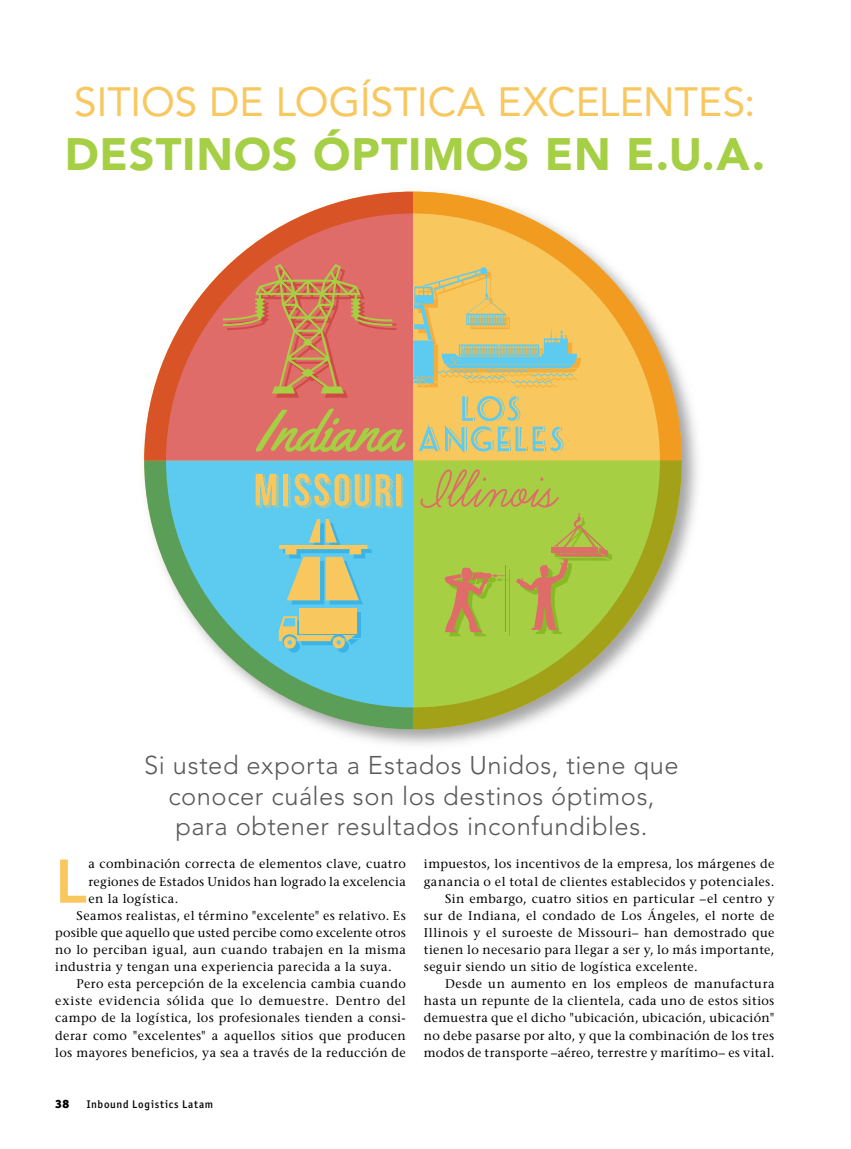
<style>
.page{position:relative;width:851px;height:1149px;background:#fff}
.page>*{position:absolute;margin:0;border:0;box-sizing:border-box;transform-origin:0 0}
.t1{font:800 60.9px "Avenir LT Std";color:#f8c75e}
.t2{font:900 45px "Avenir LT Std";letter-spacing:.015em;color:#a5cf44}
.t3{font:40.5px "Avenir LT Std";color:#f8c75e}
.t4{font:300 25.5px/30.6px "Avenir LT Std";letter-spacing:.02em;color:#58595b;text-align:center}
.t5{font:500 12.6px "Stone Serif Std";letter-spacing:.03em;color:#000}
.t6{font:500 12.6px "Stone Serif Std";letter-spacing:.01em;color:#000}
.t7{font:500 12.6px "Stone Serif Std";letter-spacing:.05em;color:#000}
.t8{font:900 12px "Officina Sans ITC Std";color:#000}
.t9{font:500 11.1px "Officina Sans ITC Std";letter-spacing:.065em;color:#000}
</style>
<div class="page">
<img style="left:331px;top:375px;width:367px;height:370px">
<svg style="left:144px;top:191px;width:537px;height:538px"></svg>
<svg style="left:419px;top:396px;width:144px;height:57px;background:#d7c77b"></svg>
<svg style="left:256px;top:408px;width:149px;height:44px;background:#cc8b5c"></svg>
<svg style="left:255px;top:473px;width:148px;height:35px;background:#adc8a2"></svg>
<svg style="left:223px;top:264px;width:173px;height:133px;background:#d5765e"></svg>
<svg style="left:413px;top:267px;width:168px;height:120px;background:#d4c57a"></svg>
<svg style="left:420px;top:469px;width:192px;height:167px;background:#acc147"></svg>
<svg style="left:279px;top:519px;width:92px;height:85px;background:#94c6b5"></svg>
<svg style="left:288px;top:640px;width:12px;height:12px"></svg>
<svg style="left:356px;top:612px;width:5px;height:25px"></svg>
<svg style="left:337px;top:640px;width:12px;height:12px"></svg>
<div style="left:284px;top:636px;width:12px;height:12px;background:#f8c75d;border-radius:50%"></div>
<div style="left:299px;top:608px;width:57px;height:25px;background:#f8c75d"></div>
<div style="left:332px;top:636px;width:13px;height:12px;background:#f8c75d;border-radius:50%"></div>
<svg style="left:279px;top:616px;width:80px;height:29px"></svg>
<h3 class="t3" style="left:74px;top:79px;width:682px">SITIOS DE LOGÍSTICA EXCELENTES:</h3>
<h2 class="t2" style="left:65px;top:127px;width:701px">DESTINOS ÓPTIMOS EN E.U.A.</h2>
<h3 class="t4" style="left:144px;top:750px;width:536px">Si usted exporta a Estados Unidos, tiene que conocer cuáles son los destinos óptimos, para obtener resultados inconfundibles.</h3>
<h1 class="t1" style="left:55px;top:845px;width:33px">L</h1>
<p class="t5" style="left:88px;top:856px;width:319px">a combinación correcta de elementos clave, cuatro</p>
<p class="t5" style="left:88px;top:873px;width:319px">regiones de Estados Unidos han logrado la excelencia</p>
<p class="t5" style="left:88px;top:890px;width:91px">en la logística.</p>
<p class="t5" style="left:77px;top:907px;width:331px">Seamos realistas, el término "excelente" es relativo. Es</p>
<p class="t6" style="left:55px;top:924px;width:352px">posible que aquello que usted percibe como excelente otros</p>
<p class="t5" style="left:55px;top:941px;width:352px">no lo perciban igual, aun cuando trabajen en la misma</p>
<p class="t5" style="left:55px;top:958px;width:338px">industria y tengan una experiencia parecida a la suya.</p>
<p class="t5" style="left:77px;top:976px;width:331px">Pero esta percepción de la excelencia cambia cuando</p>
<p class="t7" style="left:55px;top:993px;width:352px">existe evidencia sólida que lo demuestre. Dentro del</p>
<p class="t5" style="left:55px;top:1010px;width:352px">campo de la logística, los profesionales tienden a consi-</p>
<p class="t5" style="left:55px;top:1027px;width:352px">derar como "excelentes" a aquellos sitios que producen</p>
<p class="t5" style="left:55px;top:1044px;width:352px">los mayores beneficios, ya sea a través de la reducción de</p>
<p class="t8" style="left:55px;top:1095px;width:15px">38</p>
<p class="t9" style="left:87px;top:1097px;width:128px">Inbound Logistics Latam</p>
<p class="t5" style="left:424px;top:856px;width:352px">impuestos, los incentivos de la empresa, los márgenes de</p>
<p class="t5" style="left:424px;top:873px;width:352px">ganancia o el total de clientes establecidos y potenciales.</p>
<p class="t5" style="left:445px;top:890px;width:331px">Sin embargo, cuatro sitios en particular –el centro y</p>
<p class="t5" style="left:424px;top:907px;width:352px">sur de Indiana, el condado de Los Ángeles, el norte de</p>
<p class="t5" style="left:424px;top:924px;width:352px">Illinois y el suroeste de Missouri– han demostrado que</p>
<p class="t5" style="left:424px;top:941px;width:352px">tienen lo necesario para llegar a ser y, lo más importante,</p>
<p class="t5" style="left:424px;top:958px;width:275px">seguir siendo un sitio de logística excelente.</p>
<p class="t5" style="left:445px;top:976px;width:331px">Desde un aumento en los empleos de manufactura</p>
<p class="t5" style="left:424px;top:993px;width:352px">hasta un repunte de la clientela, cada uno de estos sitios</p>
<p class="t5" style="left:424px;top:1010px;width:352px">demuestra que el dicho "ubicación, ubicación, ubicación"</p>
<p class="t5" style="left:424px;top:1027px;width:352px">no debe pasarse por alto, y que la combinación de los tres</p>
<p class="t5" style="left:424px;top:1044px;width:352px">modos de transporte –aéreo, terrestre y marítimo– es vital.</p>
</div>
